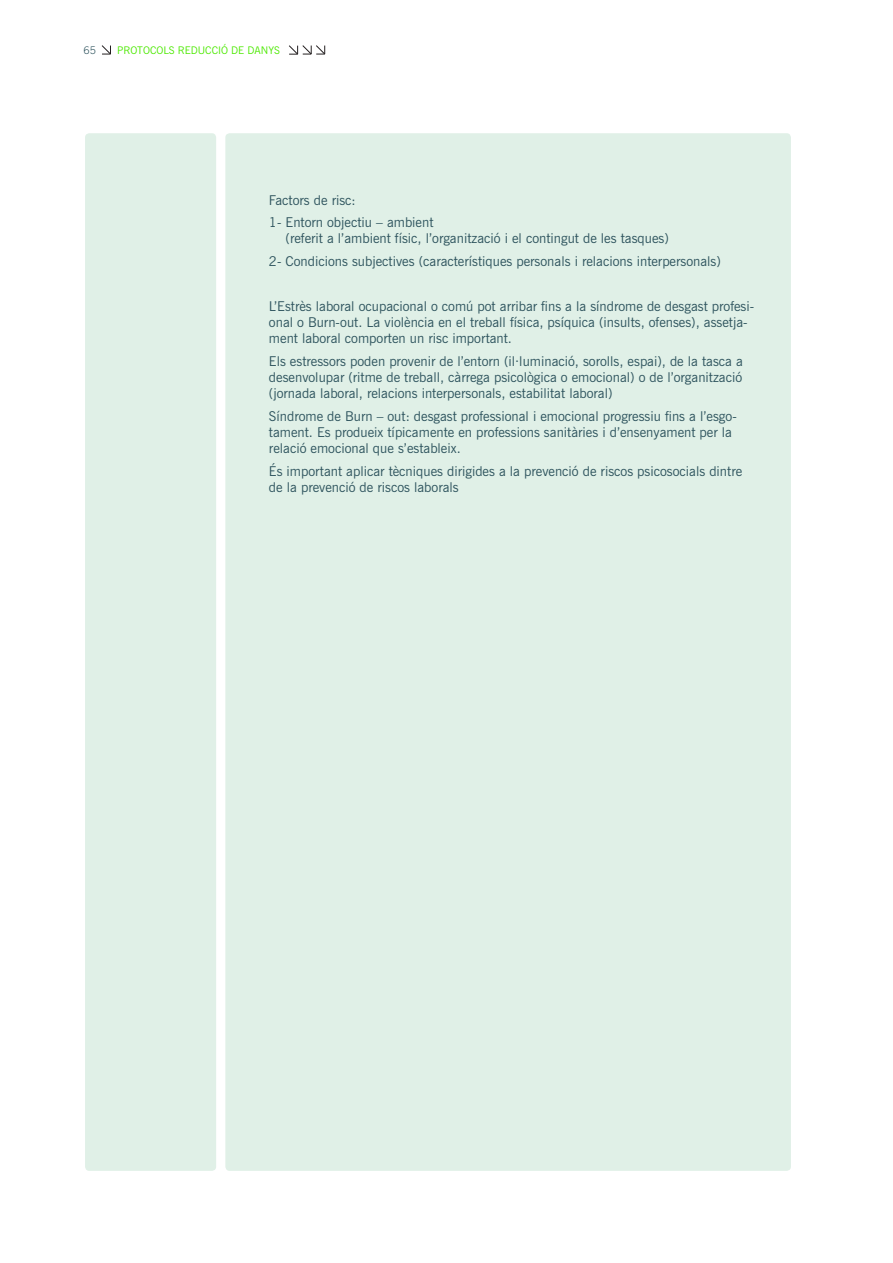
<style>
.page{position:relative;width:893px;height:1263px;background:#fff}
.page>*{position:absolute;margin:0;border:0;box-sizing:border-box;transform-origin:0 0}
.text{font:13.5px/16.2px "News Gothic BT";color:#2d535d}
.t1{font:10.5px "News Gothic BT";color:#4ce900}
.t2{font:300 10.5px "News Gothic BT";color:#2d535d}
</style>
<div class="page">
<div style="left:225px;top:133px;width:566px;height:1038px;background:#e0f0e7;border-radius:4px"></div>
<svg style="left:102px;top:45px;width:9px;height:10px"></svg>
<svg style="left:289px;top:45px;width:36px;height:10px"></svg>
<div style="left:85px;top:133px;width:131px;height:1038px;background:#e0f0e7;border-radius:4px"></div>
<p class="t2" style="left:84px;top:44px;width:14px">65</p>
<p class="t1" style="left:117px;top:44px;width:164px">PROTOCOLS REDUCCIÓ DE DANYS</p>
<p class="text" style="left:269px;top:191px;width:88px">Factors de risc:</p>
<p class="text" style="left:286px;top:214px;width:385px;text-indent:-17px">1- Entorn objectiu – ambient<br>(referit a l’ambient físic, l’organització i el contingut de les tasques)</p>
<p class="text" style="left:269px;top:253px;width:453px">2- Condicions subjectives (característiques personals i relacions interpersonals)</p>
<p class="text" style="left:269px;top:298px;width:487px">L’Estrès laboral ocupacional o comú pot arribar fins a la síndrome de desgast profesi&shy;onal o Burn-out. La violència en el treball física, psíquica (insults, ofenses), assetja&shy;ment laboral comporten un risc important.</p>
<p class="text" style="left:269px;top:353px;width:475px;text-align:justify">Els estressors poden provenir de l’entorn (il·luminació, sorolls, espai), de la tasca a desenvolupar (ritme de treball, càrrega psicològica o emocional) o de l’organització (jornada laboral, relacions interpersonals, estabilitat laboral)</p>
<p class="text" style="left:269px;top:408px;width:469px">Síndrome de Burn – out: desgast professional i emocional progressiu fins a l’esgo&shy;tament. Es produeix típicamente en professions sanitàries i d’ensenyament per la relació emocional que s’estableix.</p>
<p class="text" style="left:269px;top:463px;width:475px">És important aplicar tècniques dirigides a la prevenció de riscos psicosocials dintre de la prevenció de riscos laborals</p>
</div>
